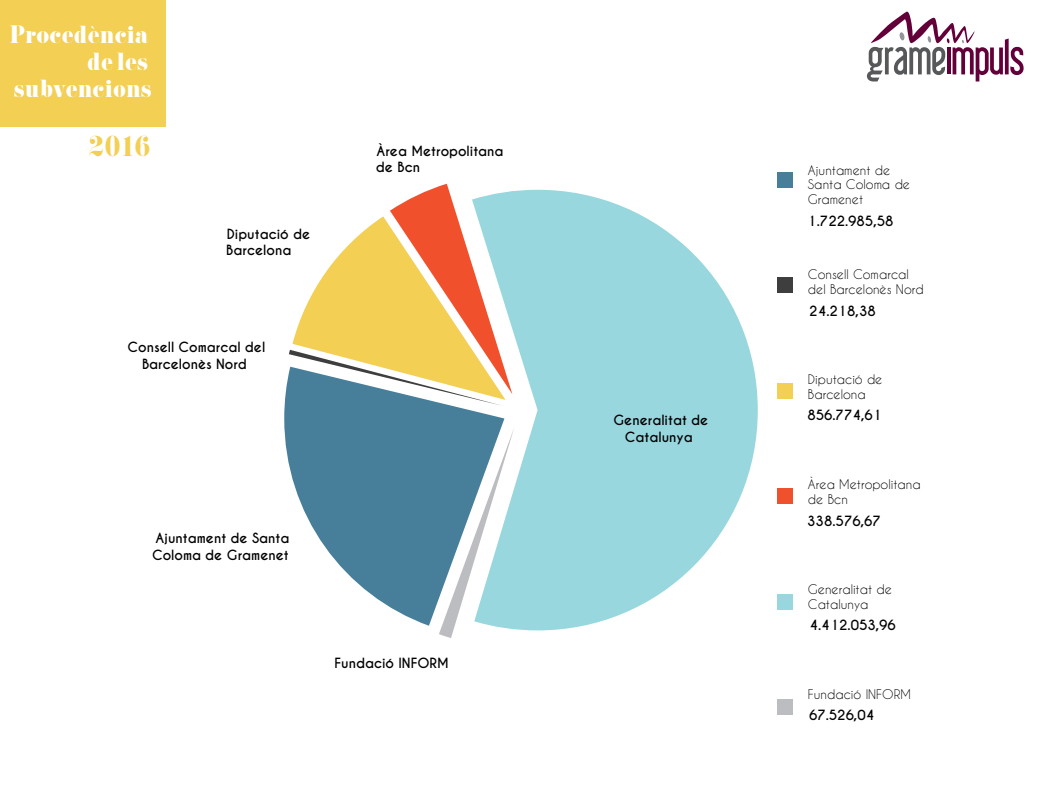
<style>
.page{position:relative;width:1050px;height:802px;background:#fff}
.page>*{position:absolute;margin:0;border:0;box-sizing:border-box;transform-origin:0 0}
.t1{font:27.75px "Pistilli";color:#f3cf54;scale:.94 1}
.t2{font:22.5px/27px "Pistilli";color:#fff;text-align:right;scale:.94 1}
.t3{font:700 13.25px "Caviar Dreams";color:#000001}
.t4{font:12.5px "Caviar Dreams";color:#000001}
</style>
<div class="page">
<svg style="left:284px;top:373px;width:188px;height:252px;fill:#477f9b"></svg>
<svg style="left:289px;top:184px;width:183px;height:221px"></svg>
<svg style="left:472px;top:190px;width:286px;height:440px;fill:#98d7de"></svg>
<svg style="left:439px;top:426px;width:75px;height:211px"></svg>
<div style="left:777px;top:172px;width:15px;height:16px;background:#477f9b"></div>
<div style="left:777px;top:277px;width:15px;height:16px;background:#3e3e3f"></div>
<div style="left:777px;top:383px;width:15px;height:15px;background:#f3cf54"></div>
<div style="left:777px;top:488px;width:15px;height:16px;background:#f0512c"></div>
<div style="left:777px;top:593px;width:15px;height:16px;background:#98d7de"></div>
<div style="left:777px;top:698px;width:15px;height:16px;background:#bcbdc0"></div>
<div style="left:0;top:0;width:166px;height:126px;background:#f3cf54"></div>
<svg style="left:867px;top:11px;width:156px;height:70px"></svg>
<h2 class="t2" style="left:9px;top:21px;width:153px">Procedència de les subvencions</h2>
<h1 class="t1" style="left:88px;top:128px;width:68px">2016</h1>
<p class="t3" style="left:227px;top:226px;width:85px">Diputació de</p>
<p class="t3" style="left:226px;top:242px;width:67px">Barcelona</p>
<p class="t3" style="left:127px;top:339px;width:139px">Consell Comarcal del</p>
<p class="t3" style="left:142px;top:355px;width:106px">Barcelonès Nord</p>
<p class="t3" style="left:376px;top:143px;width:128px">Àrea Metropolitana</p>
<p class="t3" style="left:376px;top:159px;width:46px">de Bcn</p>
<p class="t3" style="left:156px;top:530px;width:135px">Ajuntament de Santa</p>
<p class="t3" style="left:152px;top:546px;width:138px">Coloma de Gramenet</p>
<p class="t3" style="left:334px;top:655px;width:116px">Fundació INFORM</p>
<p class="t3" style="left:613px;top:412px;width:96px">Generalitat de</p>
<p class="t3" style="left:625px;top:429px;width:70px">Catalunya</p>
<p class="t4" style="left:808px;top:162px;width:84px">Ajuntament de</p>
<p class="t4" style="left:808px;top:177px;width:104px">Santa Coloma de</p>
<p class="t4" style="left:808px;top:191px;width:57px">Gramenet</p>
<p class="t3" style="left:807px;top:212px;width:87px">1.722.985,58</p>
<p class="t4" style="left:808px;top:267px;width:102px">Consell Comarcal</p>
<p class="t4" style="left:808px;top:282px;width:117px">del Barcelonès Nord</p>
<p class="t3" style="left:809px;top:302px;width:68px">24.218,38</p>
<p class="t4" style="left:808px;top:372px;width:76px">Diputació de</p>
<p class="t4" style="left:808px;top:386px;width:59px">Barcelona</p>
<p class="t3" style="left:807px;top:407px;width:76px">856.774,61</p>
<p class="t4" style="left:808px;top:477px;width:114px">Àrea Metropolitana</p>
<p class="t4" style="left:808px;top:491px;width:41px">de Bcn</p>
<p class="t3" style="left:807px;top:512px;width:75px">338.576,67</p>
<p class="t4" style="left:808px;top:581px;width:85px">Generalitat de</p>
<p class="t4" style="left:808px;top:596px;width:62px">Catalunya</p>
<p class="t3" style="left:809px;top:616px;width:88px">4.412.053,96</p>
<p class="t4" style="left:808px;top:686px;width:104px">Fundació INFORM</p>
<p class="t3" style="left:809px;top:706px;width:67px">67.526,04</p>
</div>
